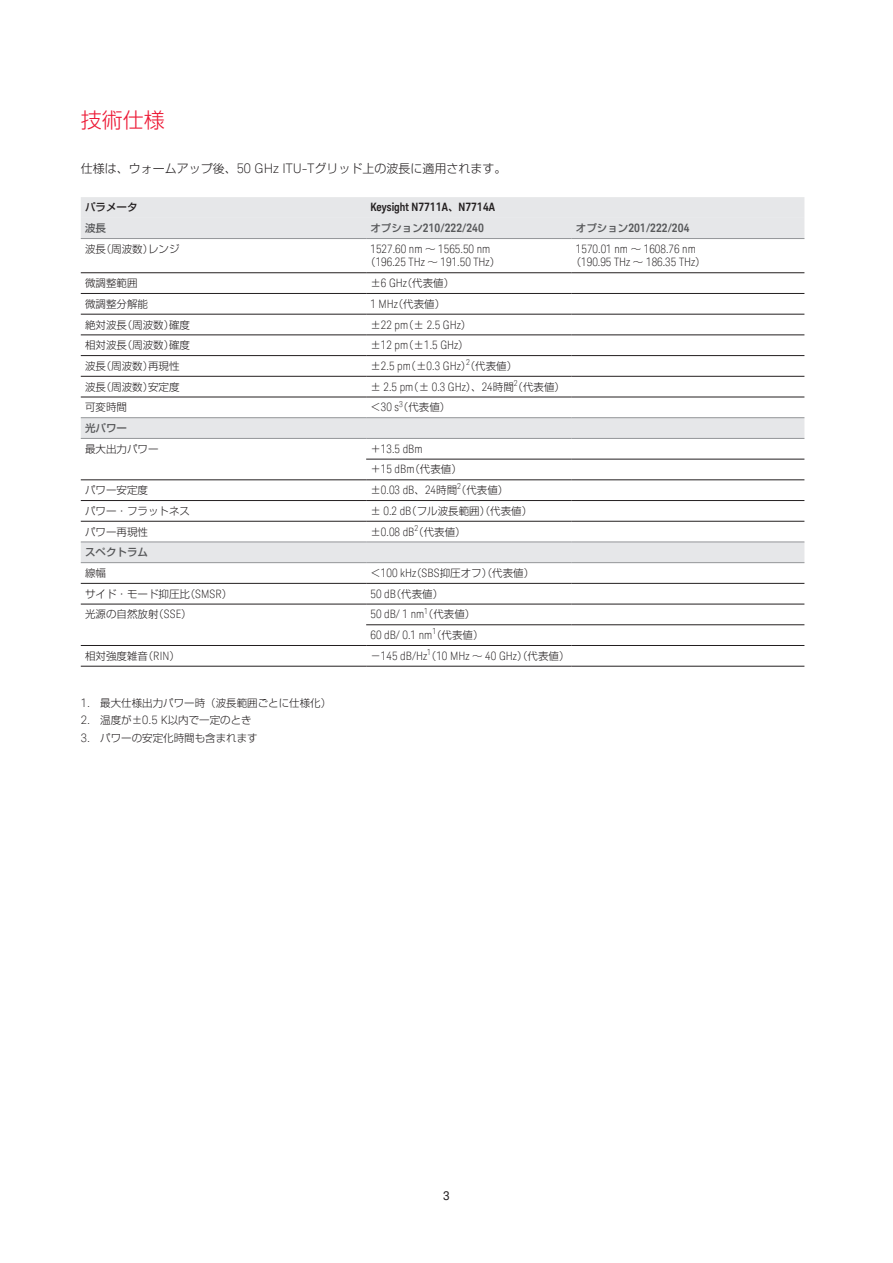
<style>
.page{position:relative;width:893px;height:1263px;background:#fff}
.page>*{position:absolute;margin:0;border:0;box-sizing:border-box;transform-origin:0 0}
.t1{font:300 21px "Shin Go Pro";color:#ed1a36}
.t2{font:300 12px "Shin Go Pro";color:#231f20}
.t3{font:12px "Keysight Sans";color:#231f20}
.t4{font:300 condensed 11.55px/13.5px "Keysight Sans";color:#231f20;text-align:center}
.t5{font:700 11.55px "Keysight Sans Condensed";color:#57585a}
.t6{font:700 11.55px "Keysight Sans Condensed";color:#231f20}
.t7{font:300 10.5px "Shin Go Pro";color:#231f20}
.t8{font:500 10.5px "Shin Go Pro";color:#57585a}
.t9{font:500 10.5px "Shin Go Pro";color:#231f20}
.s1{font-family:"Keysight Sans";font-size:13.2px}
.s2{font-family:"Shin Go Pro";font-weight:500;font-size:10.5px}
.s3{font-family:"Shin Go Pro";font-stretch:normal;font-size:10.5px}
.s4{font-family:"Keysight Sans";font-stretch:condensed;font-size:11.55px}
.s5{font-family:"Keysight Sans";font-size:11.55px}
</style>
<div class="page">
<div style="left:81px;top:197px;width:723px;height:21px;background:#e6e7e9"></div>
<svg style="left:81px;top:218px;width:723px;height:344px"></svg>
<hr style="left:81px;top:238px;width:285px;height:1px;background:#939598">
<hr style="left:366px;top:238px;width:206px;height:1px;background:#939598">
<hr style="left:572px;top:238px;width:232px;height:1px;background:#939598">
<hr style="left:81px;top:272px;width:285px;height:1px;background:#231f20">
<hr style="left:366px;top:272px;width:206px;height:1px;background:#231f20">
<hr style="left:572px;top:272px;width:232px;height:1px;background:#231f20">
<hr style="left:81px;top:293px;width:285px;height:1px;background:#231f20">
<hr style="left:366px;top:293px;width:206px;height:1px;background:#231f20">
<hr style="left:572px;top:293px;width:232px;height:1px;background:#231f20">
<hr style="left:81px;top:314px;width:285px;height:1px;background:#231f20">
<hr style="left:366px;top:314px;width:206px;height:1px;background:#231f20">
<hr style="left:572px;top:314px;width:232px;height:1px;background:#231f20">
<hr style="left:81px;top:334px;width:285px;height:1px;background:#231f20">
<hr style="left:366px;top:334px;width:206px;height:1px;background:#231f20">
<hr style="left:572px;top:334px;width:232px;height:1px;background:#231f20">
<hr style="left:81px;top:355px;width:285px;height:1px;background:#231f20">
<hr style="left:366px;top:355px;width:206px;height:1px;background:#231f20">
<hr style="left:572px;top:355px;width:232px;height:1px;background:#231f20">
<hr style="left:81px;top:376px;width:285px;height:1px;background:#231f20">
<hr style="left:366px;top:376px;width:206px;height:1px;background:#231f20">
<hr style="left:572px;top:376px;width:232px;height:1px;background:#231f20">
<hr style="left:81px;top:397px;width:285px;height:1px;background:#231f20">
<hr style="left:366px;top:397px;width:206px;height:1px;background:#231f20">
<hr style="left:572px;top:397px;width:232px;height:1px;background:#231f20">
<hr style="left:81px;top:417px;width:285px;height:1px;background:#939598">
<hr style="left:366px;top:417px;width:206px;height:1px;background:#939598">
<hr style="left:572px;top:417px;width:232px;height:1px;background:#939598">
<hr style="left:81px;top:438px;width:285px;height:1px;background:#939598">
<hr style="left:366px;top:438px;width:206px;height:1px;background:#939598">
<hr style="left:572px;top:438px;width:232px;height:1px;background:#939598">
<hr style="left:366px;top:459px;width:206px;height:1px;background:#231f20">
<hr style="left:572px;top:459px;width:232px;height:1px;background:#231f20">
<hr style="left:81px;top:479px;width:285px;height:1px;background:#231f20">
<hr style="left:366px;top:479px;width:206px;height:1px;background:#231f20">
<hr style="left:572px;top:479px;width:232px;height:1px;background:#231f20">
<hr style="left:81px;top:500px;width:285px;height:1px;background:#231f20">
<hr style="left:366px;top:500px;width:206px;height:1px;background:#231f20">
<hr style="left:572px;top:500px;width:232px;height:1px;background:#231f20">
<hr style="left:81px;top:521px;width:285px;height:1px;background:#231f20">
<hr style="left:366px;top:521px;width:206px;height:1px;background:#231f20">
<hr style="left:572px;top:521px;width:232px;height:1px;background:#231f20">
<hr style="left:81px;top:542px;width:285px;height:1px;background:#939598">
<hr style="left:366px;top:542px;width:206px;height:1px;background:#939598">
<hr style="left:572px;top:542px;width:232px;height:1px;background:#939598">
<hr style="left:81px;top:562px;width:285px;height:1px;background:#939598">
<hr style="left:366px;top:562px;width:206px;height:1px;background:#939598">
<hr style="left:572px;top:562px;width:232px;height:1px;background:#939598">
<hr style="left:81px;top:583px;width:285px;height:1px;background:#231f20">
<hr style="left:366px;top:583px;width:206px;height:1px;background:#231f20">
<hr style="left:572px;top:583px;width:232px;height:1px;background:#231f20">
<hr style="left:81px;top:604px;width:285px;height:1px;background:#231f20">
<hr style="left:366px;top:604px;width:206px;height:1px;background:#231f20">
<hr style="left:572px;top:604px;width:232px;height:1px;background:#231f20">
<hr style="left:366px;top:624px;width:206px;height:1px;background:#231f20">
<hr style="left:572px;top:624px;width:232px;height:1px;background:#231f20">
<hr style="left:81px;top:645px;width:285px;height:1px;background:#231f20">
<hr style="left:81px;top:666px;width:285px;height:1px;background:#231f20">
<hr style="left:366px;top:645px;width:206px;height:1px;background:#231f20">
<hr style="left:572px;top:645px;width:232px;height:1px;background:#231f20">
<hr style="left:366px;top:666px;width:206px;height:1px;background:#231f20">
<hr style="left:572px;top:666px;width:232px;height:1px;background:#231f20">
<h1 class="t1" style="left:81px;top:103px;width:85px">技術仕様</h1>
<p class="t2" style="left:81px;top:159px;width:427px">仕様は、ウォームアップ後、<span class="s1">50 GHz ITU-T</span>グリッド上の波長に適用されます。</p>
<p class="t9" style="left:85px;top:199px;width:54px">パラメータ</p>
<p class="t6" style="left:370px;top:200px;width:126px">Keysight N7711A<span class="s2">、</span>N7714A</p>
<p class="t8" style="left:85px;top:220px;width:22px">波長</p>
<p class="t5" style="left:370px;top:221px;width:115px"><span class="s2">オプション</span>210/222/240</p>
<p class="t5" style="left:576px;top:221px;width:115px"><span class="s2">オプション</span>201/222/204</p>
<p class="t7" style="left:85px;top:240px;width:96px">波長（周波数）レンジ</p>
<p class="t4" style="left:365px;top:242px;width:137px">1527.60 nm <span class="s3">～</span> 1565.50 nm<span class="s3">（</span>196.25 THz <span class="s3">～</span> 191.50 THz<span class="s3">）</span></p>
<p class="t4" style="left:571px;top:242px;width:137px">1570.01 nm <span class="s3">～</span> 1608.76 nm<span class="s3">（</span>190.95 THz <span class="s3">～</span> 186.35 THz<span class="s3">）</span></p>
<p class="t7" style="left:85px;top:274px;width:54px">微調整範囲</p>
<p class="t7" style="left:370px;top:274px;width:85px">±<span class="s4">6 GH</span>（<span class="s4">z</span> 代表値）</p>
<p class="t7" style="left:85px;top:295px;width:64px">微調整分解能</p>
<p class="t7" style="left:370px;top:295px;width:76px"><span class="s4">1 MH</span>（<span class="s4">z</span> 代表値）</p>
<p class="t7" style="left:85px;top:316px;width:106px">絶対波長（周波数）確度</p>
<p class="t4" style="left:370px;top:318px;width:102px"><span class="s3">±</span>22 pm<span class="s3">（±</span> 2.5 GHz<span class="s3">）</span></p>
<p class="t7" style="left:85px;top:337px;width:106px">相対波長（周波数）確度</p>
<p class="t4" style="left:370px;top:338px;width:100px"><span class="s3">±</span>12 pm<span class="s3">（±</span>1.5 GHz<span class="s3">）</span></p>
<p class="t7" style="left:85px;top:357px;width:96px">波長（周波数）再現性</p>
<p class="t4" style="left:370px;top:359px;width:148px"><span class="s3">±</span>2.5 pm<span class="s3">（±</span>0.3 GHz<span class="s3">）（</span><sup>2</sup> <span class="s3">代表値）</span></p>
<p class="t7" style="left:85px;top:378px;width:96px">波長（周波数）安定度</p>
<p class="t4" style="left:370px;top:380px;width:196px"><span class="s3">±</span> 2.5 pm<span class="s3">（±</span> 0.3 GHz<span class="s3">）、</span>24<span class="s3">時間（</span><sup>2</sup> <span class="s3">代表値）</span></p>
<p class="t7" style="left:85px;top:399px;width:43px">可変時間</p>
<p class="t7" style="left:370px;top:399px;width:81px">＜<span class="s4">30 s</span>（<sup>3</sup> 代表値）</p>
<p class="t8" style="left:85px;top:419px;width:43px">光パワー</p>
<p class="t7" style="left:85px;top:440px;width:75px">最大出力パワー</p>
<p class="t4" style="left:370px;top:442px;width:54px"><span class="s3">＋</span>13.5 dBm</p>
<p class="t7" style="left:370px;top:461px;width:93px">＋<span class="s4">15 dBm</span>（代表値）</p>
<p class="t7" style="left:85px;top:482px;width:64px">パワー安定度</p>
<p class="t7" style="left:370px;top:482px;width:139px">±<span class="s4">0.03 dB</span>、<span class="s4">24</span>時間（<sup>2</sup> 代表値）</p>
<p class="t7" style="left:85px;top:502px;width:106px">パワー・フラットネス</p>
<p class="t7" style="left:370px;top:502px;width:163px">± <span class="s4">0.2 dB</span>（フル波長範囲）（代表値）</p>
<p class="t7" style="left:85px;top:523px;width:64px">パワー再現性</p>
<p class="t7" style="left:370px;top:523px;width:97px">±<span class="s4">0.08 dB</span>（<sup>2</sup> 代表値）</p>
<p class="t8" style="left:85px;top:544px;width:64px">スペクトラム</p>
<p class="t7" style="left:85px;top:564px;width:22px">線幅</p>
<p class="t7" style="left:370px;top:564px;width:165px">＜<span class="s4">100 kH</span>（<span class="s4">z SBS</span>抑圧オフ）（代表値）</p>
<p class="t7" style="left:85px;top:585px;width:149px">サイド・モード抑圧比（<span class="s4">SMSR</span>）</p>
<p class="t7" style="left:370px;top:585px;width:74px"><span class="s4">50 dB</span>（代表値）</p>
<p class="t7" style="left:85px;top:606px;width:108px">光源の自然放射（<span class="s4">SSE</span>）</p>
<p class="t4" style="left:370px;top:604px;width:115px;line-height:20.7px;text-align:left">50 dB/ 1 nm<span class="s3">（</span><sup>1</sup> <span class="s3">代表値）<br></span>60 dB/ 0.1 nm<span class="s3">（</span><sup>1</sup> <span class="s3">代表値）</span></p>
<p class="t7" style="left:85px;top:647px;width:96px">相対強度雑音（<span class="s4">RIN</span>）</p>
<p class="t4" style="left:370px;top:649px;width:201px"><span class="s3">－</span>145 dB/Hz<span class="s3">（</span><sup>1</sup> 10 MHz <span class="s3">～</span> 40 GHz<span class="s3">）（代表値）</span></p>
<p class="t7" style="left:81px;top:694px;width:252px"><span class="s5">1.</span> 最大仕様出力パワー時（波長範囲ごとに仕様化）</p>
<p class="t7" style="left:81px;top:712px;width:172px"><span class="s5">2.</span> 温度が±<span class="s5">0.5 K</span>以内で一定のとき</p>
<p class="t7" style="left:81px;top:729px;width:178px"><span class="s5">3.</span> パワーの安定化時間も含まれます</p>
<p class="t3" style="left:443px;top:1188px;width:8px">3</p>
</div>
